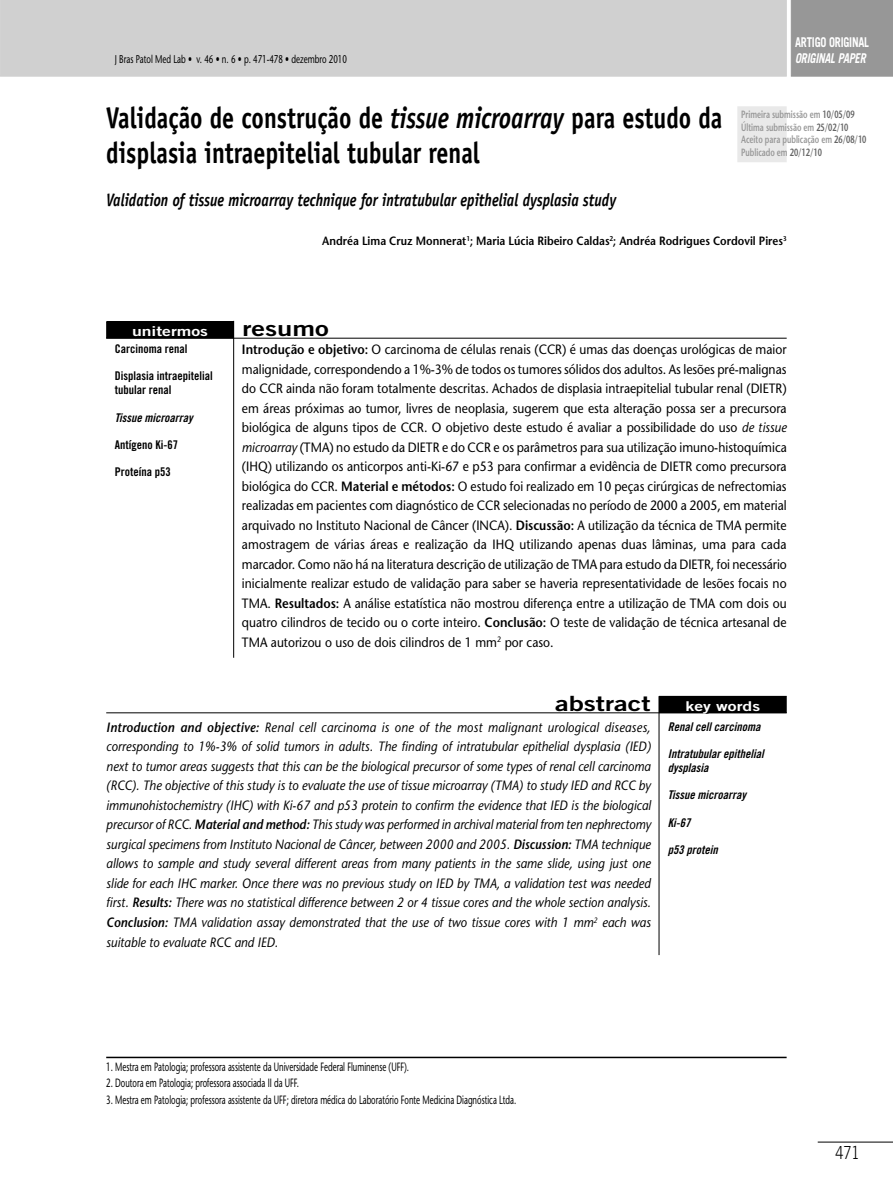
<style>
.page{position:relative;width:893px;height:1191px;background:#fff}
.page>*{position:absolute;margin:0;border:0;box-sizing:border-box;transform-origin:0 0}
.t1{font:700 30px/34.5px "Officina Sans Std";color:#000;scale:.8 1}
.t2{font:21px "Trade Gothic LT Std Bd 2";color:#000;scale:1.3 1}
.t3{font:italic 700 18px "Officina Sans Std";color:#000;scale:.8 1}
.t4{font:300 18px "Trade Gothic LT Std";color:#000;scale:.8 1}
.t5{font:500 13.5px/19.5px "Stone Sans Std";color:#000;text-align:justify;scale:.9 1}
.t6{font:italic 500 13.5px/19.5px "Stone Sans Std";color:#000;text-align:justify;scale:.9 1}
.t7{font:13.5px "Trade Gothic LT Std Bd 2";color:#fff;scale:1.3 1}
.t8{font:700 13.5px "Trade Gothic LT Std";letter-spacing:-.02em;color:#fff;scale:.8 1}
.t9{font:italic 700 13.5px "Trade Gothic LT Std";letter-spacing:-.02em;color:#fff;scale:.8 1}
.t10{font:500 12px "Stone Sans Std";color:#000;scale:.65 1}
.t11{font:12px/14.4px "Trade Gothic LT Std Bd Cn 20 Obl";color:#000}
.t12{font:600 12px "Stone Sans Std";color:#000;scale:.9 1}
.t13{font:12px/14.4px "Trade Gothic LT Std Bd Cn 20";color:#000}
.t14{font:500 11.25px "Stone Sans Std";color:#000;scale:.7 1}
.t15{font:600 10.5px/12.6px "Stone Sans Std";color:#979797;scale:.7 1}
.s1{font-style:italic}
.s2{color:#636363}
.s3{font-weight:600}
</style>
<div class="page">
<div style="left:791px;top:0;width:102px;height:77px;background:#979797"></div>
<div style="left:0;top:0;width:787px;height:77px;background:#d0d0d0"></div>
<div style="left:737px;top:106px;width:50px;height:56px;background:#e9e9e9"></div>
<hr style="left:818px;top:1141px;width:75px;height:1px;background:#000">
<hr style="left:233px;top:321px;width:1px;height:337px;background:#000">
<div style="left:107px;top:322px;width:126px;height:16px;background:#000"></div>
<div style="left:106px;top:321px;width:128px;height:17px;border:1px solid #000"></div>
<hr style="left:106px;top:338px;width:681px;height:1px;background:#000">
<div style="left:659px;top:696px;width:127px;height:16px;background:#000"></div>
<hr style="left:659px;top:696px;width:1px;height:259px;background:#000">
<hr style="left:106px;top:712px;width:681px;height:1px;background:#000">
<hr style="left:106px;top:1056px;width:681px;height:2px;background:#000">
<p class="t14" style="left:115px;top:53px;width:333px">J Bras Patol Med Lab • v. 46 • n. 6 • p. 471-478 • dezembro 2010</p>
<p class="t8" style="left:795px;top:33px;width:94px">ARTIGO ORIGINAL</p>
<p class="t9" style="left:795px;top:50px;width:90px">ORIGINAL PAPER</p>
<h1 class="t1" style="left:106px;top:100px;width:772px">Validação de construção de <span class="s1">tissue microarray</span> para estudo da displasia intraepitelial tubular renal</h1>
<h3 class="t3" style="left:106px;top:189px;width:639px">Validation of tissue microarray technique for intratubular epithelial dysplasia study</h3>
<p class="t12" style="left:322px;top:234px;width:518px">Andréa Lima Cruz Monnerat<sup>1</sup>; Maria Lúcia Ribeiro Caldas<sup>2</sup>; Andréa Rodrigues Cordovil Pires<sup>3</sup></p>
<p class="t15" style="left:741px;top:108px;width:181px">Primeira submissão em <span class="s2">10/05/09<br></span>Última submissão em <span class="s2">25/02/10<br></span>Aceito para publicação em <span class="s2">26/08/10<br></span>Publicado em <span class="s2">20/12/10</span></p>
<p class="t7" style="left:132px;top:323px;width:60px">unitermos</p>
<h2 class="t2" style="left:242px;top:316px;width:68px">resumo</h2>
<p class="t13" style="left:115px;top:341px;width:74px">Carcinoma renal</p>
<p class="t13" style="left:115px;top:368px;width:99px">Displasia intraepitelial tubular renal</p>
<p class="t11" style="left:115px;top:410px;width:80px">Tissue microarray</p>
<p class="t13" style="left:115px;top:437px;width:65px">Antígeno Ki-67</p>
<p class="t13" style="left:115px;top:464px;width:57px">Proteína p53</p>
<p class="t5" style="left:242px;top:340px;width:607px"><span class="s3">Introdução e objetivo:</span> O carcinoma de células renais (CCR) é umas das doenças urológicas de maior malignidade, correspondendo a 1%-3% de todos os tumores sólidos dos adultos. As lesões pré-malignas do CCR ainda não foram totalmente descritas. Achados de displasia intraepitelial tubular renal (DIETR) em áreas próximas ao tumor, livres de neoplasia, sugerem que esta alteração possa ser a precursora biológica de alguns tipos de CCR. O objetivo deste estudo é avaliar a possibilidade do uso <span class="s1">de tissue microarray</span> (TMA) no estudo da DIETR e do CCR e os parâmetros para sua utilização imuno-histoquímica (IHQ) utilizando os anticorpos anti-Ki-67 e p53 para confirmar a evidência de DIETR como precursora biológica do CCR. <span class="s3">Material e métodos:</span> O estudo foi realizado em 10 peças cirúrgicas de nefrectomias realizadas em pacientes com diagnóstico de CCR selecionadas no período de 2000 a 2005, em material arquivado no Instituto Nacional de Câncer (INCA). <span class="s3">Discussão:</span> A utilização da técnica de TMA permite amostragem de várias áreas e realização da IHQ utilizando apenas duas lâminas, uma para cada marcador. Como não há na literatura descrição de utilização de TMA para estudo da DIETR, foi necessário inicialmente realizar estudo de validação para saber se haveria representatividade de lesões focais no TMA. <span class="s3">Resultados:</span> A análise estatística não mostrou diferença entre a utilização de TMA com dois ou quatro cilindros de tecido ou o corte inteiro. <span class="s3">Conclusão:</span> O teste de validação de técnica artesanal de TMA autorizou o uso de dois cilindros de 1 mm<sup>2</sup> por caso.</p>
<h2 class="t2" style="left:555px;top:690px;width:75px">abstract</h2>
<p class="t6" style="left:106px;top:717px;width:607px"><span class="s3">Introduction and objective:</span> Renal cell carcinoma is one of the most malignant urological diseases, corresponding to 1%-3% of solid tumors in adults. The finding of intratubular epithelial dysplasia (IED) next to tumor areas suggests that this can be the biological precursor of some types of renal cell carcinoma (RCC). The objective of this study is to evaluate the use of tissue microarray (TMA) to study IED and RCC by immunohistochemistry (IHC) with Ki-67 and p53 protein to confirm the evidence that IED is the biological precursor of RCC. <span class="s3">Material and method:</span> This study was performed in archival material from ten nephrectomy surgical specimens from Instituto Nacional de Câncer, between 2000 and 2005. <span class="s3">Discussion:</span> TMA technique allows to sample and study several different areas from many patients in the same slide, using just one slide for each IHC marker. Once there was no previous study on IED by TMA, a validation test was needed first. <span class="s3">Results:</span> There was no statistical difference between 2 or 4 tissue cores and the whole section analysis.<br><span class="s3">Conclusion:</span> TMA validation assay demonstrated that the use of two tissue cores with 1 mm<sup>2</sup> each was suitable to evaluate RCC and IED.</p>
<p class="t7" style="left:686px;top:697px;width:59px">key words</p>
<p class="t11" style="left:668px;top:719px;width:94px">Renal cell carcinoma</p>
<p class="t11" style="left:668px;top:746px;width:97px">Intratubular epithelial dysplasia</p>
<p class="t11" style="left:668px;top:788px;width:80px">Tissue microarray</p>
<p class="t11" style="left:668px;top:815px;width:24px">Ki-67</p>
<p class="t11" style="left:668px;top:842px;width:51px">p53 protein</p>
<p class="t10" style="left:106px;top:1059px;width:468px">1. Mestra em Patologia; professora assistente da Universidade Federal Fluminense (UFF).</p>
<p class="t10" style="left:106px;top:1076px;width:298px">2. Doutora em Patologia; professora associada II da UFF.</p>
<p class="t10" style="left:106px;top:1092px;width:632px">3. Mestra em Patologia; professora assistente da UFF; diretora médica do Laboratório Fonte Medicina Diagnóstica Ltda.</p>
<h3 class="t4" style="left:836px;top:1141px;width:32px">471</h3>
</div>
